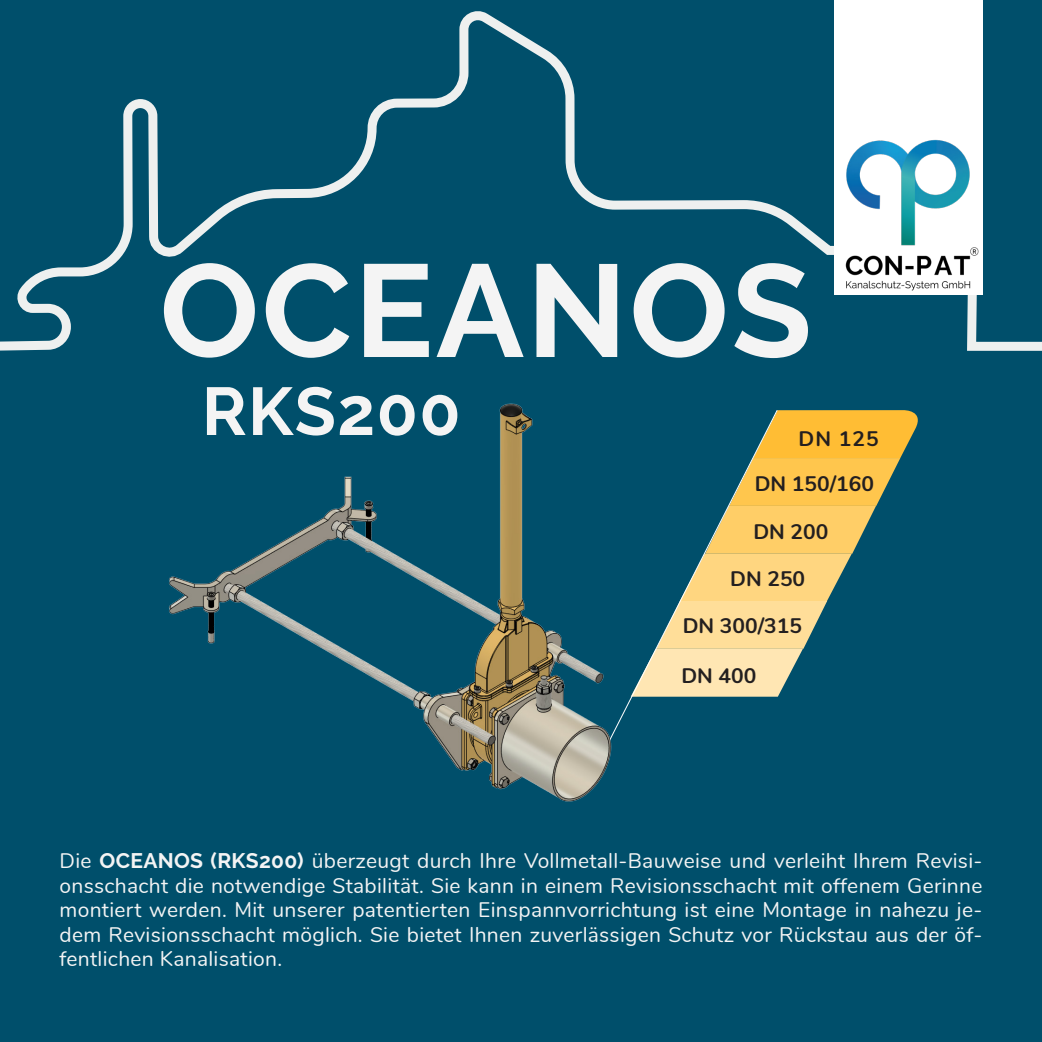
<style>
.page{position:relative;width:1042px;height:1042px;background:#004f6b}
.page>*{position:absolute;margin:0;border:0;box-sizing:border-box;transform-origin:0 0}
.CON-PAT_Raleway{font:700 131.25px "Raleway";letter-spacing:.02em;color:#f4f4f4}
.CON-PAT_Raleway-2{font:700 67.38px "Raleway";letter-spacing:.02em;color:#f4f4f4}
.Nunito_Con-Pat{font:21px/24.5px "Nunito";letter-spacing:.015em;color:#f4f4f4;text-align:justify}
.Nunito_Con-Pat-2{font:700 21px "Nunito";color:#231f20}
.s1{font-family:"Raleway";font-weight:700}
</style>
<div class="page">
<svg style="left:0;top:11px;width:1042px;height:340px"></svg>
<svg style="left:778px;top:410px;width:140px;height:286px"></svg>
<svg style="left:730px;top:410px;width:48px;height:287px"></svg>
<img style="left:169px;top:403px;width:561px;height:399px">
<div style="left:833px;top:0;width:149px;height:295px;background:#fff"></div>
<img style="left:828px;top:133px;width:160px;height:162px">
<p class="CON-PAT_Raleway" style="left:160px;top:236px;width:653px">OCEANOS</p>
<p class="CON-PAT_Raleway-2" style="left:202px;top:373px;width:260px">RKS200</p>
<p class="Nunito_Con-Pat-2" style="left:798px;top:423px;width:82px">DN 125</p>
<p class="Nunito_Con-Pat-2" style="left:755px;top:468px;width:121px">DN 150/160</p>
<p class="Nunito_Con-Pat-2" style="left:753px;top:516px;width:77px">DN 200</p>
<p class="Nunito_Con-Pat-2" style="left:730px;top:563px;width:77px">DN 250</p>
<p class="Nunito_Con-Pat-2" style="left:683px;top:610px;width:121px">DN 300/315</p>
<p class="Nunito_Con-Pat-2" style="left:681px;top:660px;width:77px">DN 400</p>
<p class="Nunito_Con-Pat" style="left:60px;top:847px;width:924px">Die <span class="s1">OCEANOS (RKS200)</span> überzeugt durch Ihre Vollmetall-Bauweise und verleiht Ihrem Revisi&shy;onsschacht die notwendige Stabilität. Sie kann in einem Revisionsschacht mit offenem Gerinne montiert werden. Mit unserer patentierten Einspannvorrichtung ist eine Montage in nahezu je&shy;dem Revisionsschacht möglich. Sie bietet Ihnen zuverlässigen Schutz vor Rückstau aus der öf&shy;fentlichen Kanalisation.</p>
</div>
